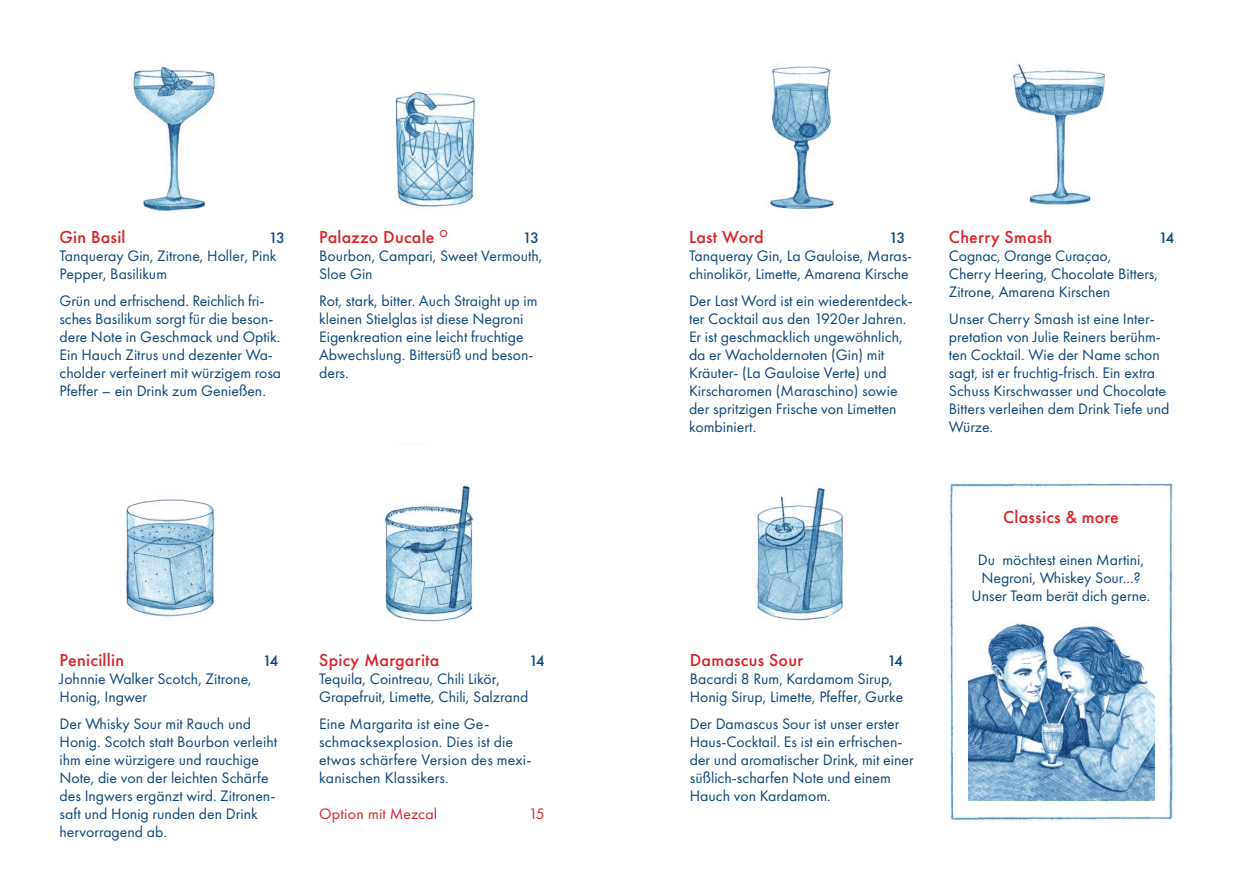
<style>
.page{position:relative;width:1234px;height:876px;background:#fff}
.page>*{position:absolute;margin:0;border:0;box-sizing:border-box;transform-origin:0 0}
.t1{font:500 18px "Futura PT";letter-spacing:.015em;color:#da2128}
.t2{font:15.75px/18px "Futura PT";color:#0d457a}
.t3{font:15.75px "Futura PT";letter-spacing:.01em;color:#da2128}
.t4{font:500 15.75px "Futura PT";letter-spacing:-.15em;color:#0d457a}
</style>
<div class="page">
<img style="left:949px;top:483px;width:225px;height:338px">
<img style="left:395px;top:91px;width:81px;height:116px">
<img style="left:384px;top:485px;width:90px;height:137px">
<img style="left:133px;top:66px;width:83px;height:145px">
<img style="left:126px;top:499px;width:89px;height:118px">
<img style="left:1012px;top:63px;width:94px;height:142px">
<img style="left:968px;top:613px;width:186px;height:187px">
<img style="left:756px;top:487px;width:88px;height:134px">
<img style="left:770px;top:66px;width:66px;height:144px">
<p class="t1" style="left:60px;top:227px;width:68px">Gin Basil</p>
<p class="t4" style="left:269px;top:229px;width:18px">13</p>
<p class="t2" style="left:60px;top:247px;width:218px">Tanqueray Gin, Zitrone, Holler, Pink<br>Pepper, Basilikum</p>
<p class="t2" style="left:60px;top:292px;width:223px">Grün und erfrischend. Reichlich fri&shy;sches Basilikum sorgt für die beson&shy;dere Note in Geschmack und Optik.<br>Ein Hauch Zitrus und dezenter Wa&shy;cholder verfeinert mit würzigem rosa Pfeffer – ein Drink zum Genießen.</p>
<p class="t1" style="left:319px;top:227px;width:130px">Palazzo Ducale <sup>O</sup></p>
<p class="t4" style="left:523px;top:229px;width:18px">13</p>
<p class="t2" style="left:319px;top:247px;width:225px">Bourbon, Campari, Sweet Vermouth,<br>Sloe Gin</p>
<p class="t2" style="left:319px;top:292px;width:220px">Rot, stark, bitter. Auch Straight up im kleinen Stielglas ist diese Negroni<br>Eigenkreation eine leicht fruchtige<br>Abwechslung. Bittersüß und beson&shy;ders.</p>
<p class="t1" style="left:60px;top:649px;width:66px">Penicillin</p>
<p class="t4" style="left:263px;top:651px;width:17px">14</p>
<p class="t2" style="left:60px;top:669px;width:194px">Johnnie Walker Scotch, Zitrone,<br>Honig, Ingwer</p>
<p class="t2" style="left:60px;top:714px;width:219px">Der Whisky Sour mit Rauch und<br>Honig. Scotch statt Bourbon verleiht ihm eine würzigere und rauchige<br>Note, die von der leichten Schärfe des Ingwers ergänzt wird. Zitronen&shy;saft und Honig runden den Drink hervorragend ab.</p>
<p class="t1" style="left:319px;top:649px;width:122px">Spicy Margarita</p>
<p class="t4" style="left:529px;top:651px;width:17px">14</p>
<p class="t2" style="left:319px;top:669px;width:211px">Tequila, Cointreau, Chili Likör,<br>Grapefruit, Limette, Chili, Salzrand</p>
<p class="t2" style="left:319px;top:714px;width:214px">Eine Margarita ist eine Ge&shy;schmacksexplosion. Dies ist die etwas schärfere Version des mexi&shy;kanischen Klassikers.</p>
<p class="t3" style="left:319px;top:804px;width:119px">Option mit Mezcal</p>
<p class="t3" style="left:528px;top:804px;width:17px">15</p>
<p class="t1" style="left:689px;top:227px;width:76px">Last Word</p>
<p class="t4" style="left:888px;top:229px;width:18px">13</p>
<p class="t2" style="left:689px;top:247px;width:225px">Tanqueray Gin, La Gauloise, Maras&shy;chinolikör, Limette, Amarena Kirsche</p>
<p class="t2" style="left:689px;top:292px;width:225px">Der Last Word ist ein wiederentdeck&shy;ter Cocktail aus den 1920er Jahren.<br>Er ist geschmacklich ungewöhnlich, da er Wacholdernoten (Gin) mit<br>Kräuter- (La Gauloise Verte) und<br>Kirscharomen (Maraschino) sowie der spritzigen Frische von Limetten kombiniert.</p>
<p class="t1" style="left:689px;top:649px;width:115px">Damascus Sour</p>
<p class="t4" style="left:887px;top:651px;width:17px">14</p>
<p class="t2" style="left:689px;top:669px;width:215px">Bacardi 8 Rum, Kardamom Sirup,<br>Honig Sirup, Limette, Pfeffer, Gurke</p>
<p class="t2" style="left:689px;top:714px;width:225px">Der Damascus Sour ist unser erster<br>Haus-Cocktail. Es ist ein erfrischen&shy;der und aromatischer Drink, mit einer süßlich-scharfen Note und einem<br>Hauch von Kardamom.</p>
<p class="t1" style="left:948px;top:227px;width:105px">Cherry Smash</p>
<p class="t4" style="left:1158px;top:229px;width:17px">14</p>
<p class="t2" style="left:948px;top:247px;width:210px">Cognac, Orange Curaçao,<br>Cherry Heering, Chocolate Bitters,<br>Zitrone, Amarena Kirschen</p>
<p class="t2" style="left:948px;top:310px;width:222px">Unser Cherry Smash ist eine Inter&shy;pretation von Julie Reiners berühm&shy;ten Cocktail. Wie der Name schon sagt, ist er fruchtig-frisch. Ein extra<br>Schuss Kirschwasser und Chocolate<br>Bitters verleihen dem Drink Tiefe und<br>Würze.</p>
<p class="t1" style="left:1002px;top:506px;width:117px">Classics &amp; more</p>
<p class="t2" style="left:971px;top:551px;width:180px;text-align:center">Du möchtest einen Martini,<br>Negroni, Whiskey Sour...?<br>Unser Team berät dich gerne.</p>
</div>
